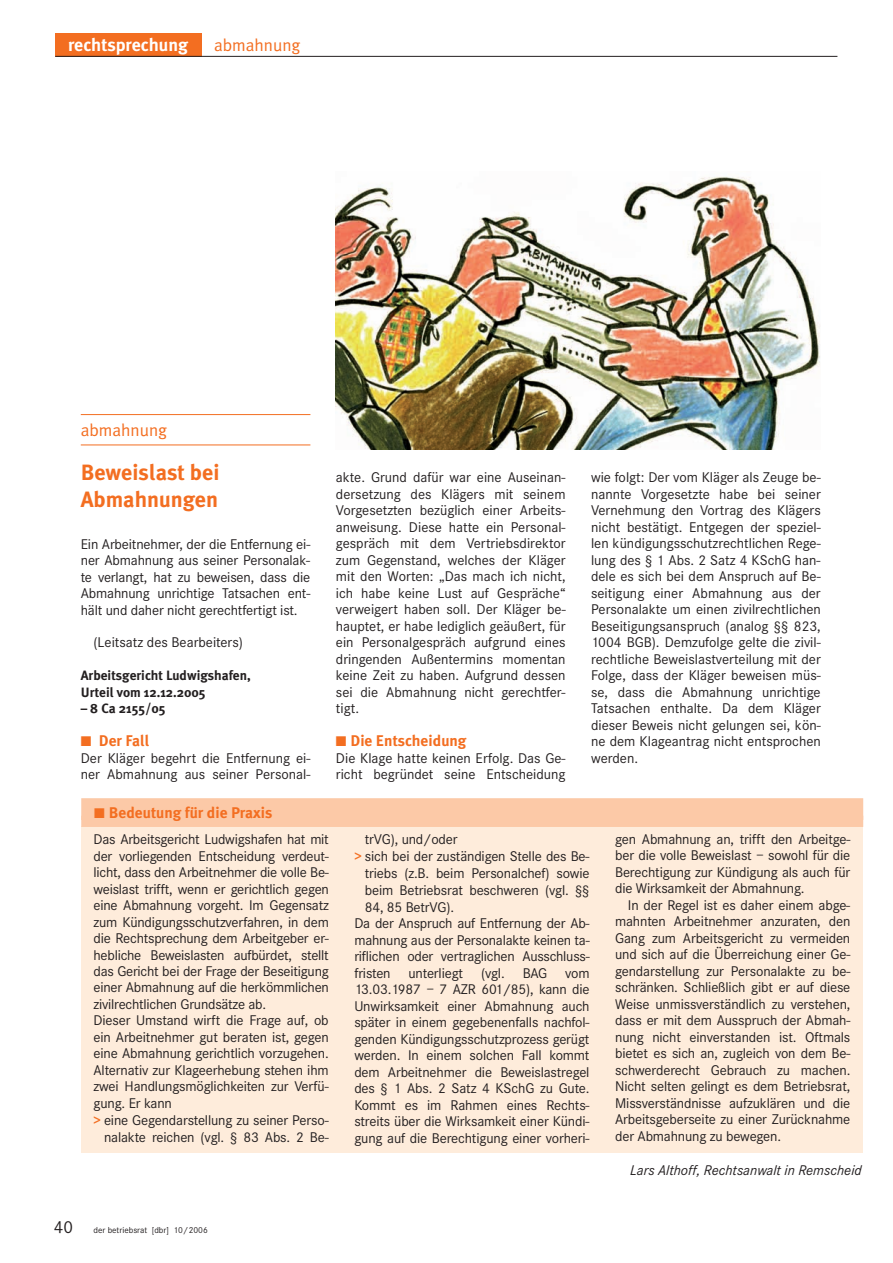
<style>
.page{position:relative;width:893px;height:1263px;background:#fff}
.page>*{position:absolute;margin:0;border:0;box-sizing:border-box;transform-origin:0 0}
.t1{font:700 22.2px/27px "Meta Plus";color:#f36e21}
.t2{font:700 18px "Meta Plus";color:#fff}
.t3{font:17.25px "Meta Plus Normal";color:#f36e21}
.t4{font:700 15.45px "Meta Plus";color:#f36e21}
.t5{font:14.7px/16.5px "Corporate S";letter-spacing:-.01em;color:#231f20;text-align:justify}
.t6{font:italic 14.7px "Corporate S";color:#231f20}
.t7{font:700 13.5px/16.5px "Meta Plus";color:#231f20}
.t8{font:9px "Corporate S";color:#231f20}
.s1{font-weight:600;color:#f36e21}
.s2{font-size:18px}
</style>
<div class="page">
<hr style="left:81px;top:414px;width:229px;height:1px;background:#f36e21">
<hr style="left:81px;top:445px;width:229px;height:1px;background:#f36e21">
<div style="left:55px;top:33px;width:146px;height:23px;background:#f36e21"></div>
<hr style="left:55px;top:56px;width:782px;height:1px;background:#231f20">
<div style="left:81px;top:827px;width:782px;height:326px;background:#feecdb"></div>
<div style="left:81px;top:798px;width:782px;height:22px;background:#fcc9a7"></div>
<div style="left:81px;top:816px;width:782px;height:11px;background:#fcc9a7"></div>
<img style="left:336px;top:176px;width:484px;height:274px">
<p class="t2" style="left:68px;top:34px;width:122px">rechtsprechung</p>
<p class="t3" style="left:214px;top:35px;width:88px">abmahnung</p>
<p class="t3" style="left:81px;top:420px;width:88px">abmahnung</p>
<h1 class="t1" style="left:81px;top:459px;width:140px">Beweislast bei<br>Abmahnungen</h1>
<p class="t5" style="left:81px;top:535px;width:231px">Ein Arbeitnehmer, der die Entfernung ei&shy;ner Abmahnung aus seiner Personalak&shy;te verlangt, hat zu beweisen, dass die Abmahnung unrichtige Tatsachen ent&shy;hält und daher nicht gerechtfertigt ist.</p>
<p class="t5" style="left:94px;top:634px;width:151px">(Leitsatz des Bearbeiters)</p>
<p class="t7" style="left:81px;top:667px;width:171px">Arbeitsgericht Ludwigshafen,<br>Urteil vom 12.12.2005</p>
<p class="t7" style="left:81px;top:700px;width:86px">– 8 Ca 2155/05</p>
<p class="t4" style="left:81px;top:732px;width:70px">■ Der Fall</p>
<p class="t5" style="left:81px;top:749px;width:231px">Der Kläger begehrt die Entfernung ei&shy;ner Abmahnung aus seiner Personal-</p>
<p class="t5" style="left:336px;top:469px;width:231px">akte. Grund dafür war eine Auseinan&shy;dersetzung des Klägers mit seinem Vorgesetzten bezüglich einer Arbeits&shy;anweisung. Diese hatte ein Personal&shy;gespräch mit dem Vertriebsdirektor zum Gegenstand, welches der Kläger mit den Worten: „Das mach ich nicht, ich habe keine Lust auf Gespräche“ verweigert haben soll. Der Kläger be&shy;hauptet, er habe lediglich geäußert, für ein Personalgespräch aufgrund eines dringenden Außentermins momentan keine Zeit zu haben. Aufgrund dessen sei die Abmahnung nicht gerechtfer&shy;tigt.</p>
<p class="t4" style="left:336px;top:732px;width:132px">■ Die Entscheidung</p>
<p class="t5" style="left:336px;top:749px;width:231px">Die Klage hatte keinen Erfolg. Das Ge&shy;richt begründet seine Entscheidung</p>
<p class="t5" style="left:591px;top:469px;width:231px">wie folgt: Der vom Kläger als Zeuge be&shy;nannte Vorgesetzte habe bei seiner Vernehmung den Vortrag des Klägers nicht bestätigt. Entgegen der speziel&shy;len kündigungsschutzrechtlichen Rege&shy;lung des § 1 Abs. 2 Satz 4 KSchG han&shy;dele es sich bei dem Anspruch auf Be&shy;seitigung einer Abmahnung aus der Personalakte um einen zivilrechtlichen Beseitigungsanspruch (analog §§ 823, 1004 BGB). Demzufolge gelte die zivil&shy;rechtliche Beweislastverteilung mit der Folge, dass der Kläger beweisen müs&shy;se, dass die Abmahnung unrichtige Tatsachen enthalte. Da dem Kläger dieser Beweis nicht gelungen sei, kön&shy;ne dem Klageantrag nicht entsprochen werden.</p>
<p class="t4" style="left:94px;top:803px;width:180px">■ Bedeutung für die Praxis</p>
<p class="t5" style="left:94px;top:831px;width:237px">Das Arbeitsgericht Ludwigshafen hat mit</p>
<p class="t5" style="left:94px;top:847px;width:237px">der vorliegenden Entscheidung verdeut-</p>
<p class="t5" style="left:94px;top:864px;width:237px">licht, dass den Arbeitnehmer die volle Be-</p>
<p class="t5" style="left:94px;top:880px;width:237px">weislast trifft, wenn er gerichtlich gegen</p>
<p class="t5" style="left:94px;top:897px;width:237px">eine Abmahnung vorgeht. Im Gegensatz</p>
<p class="t5" style="left:94px;top:913px;width:237px">zum Kündigungsschutzverfahren, in dem</p>
<p class="t5" style="left:94px;top:930px;width:237px">die Rechtsprechung dem Arbeitgeber er-</p>
<p class="t5" style="left:94px;top:946px;width:237px">hebliche Beweislasten aufbürdet, stellt</p>
<p class="t5" style="left:94px;top:963px;width:237px">das Gericht bei der Frage der Beseitigung</p>
<p class="t5" style="left:94px;top:979px;width:237px">einer Abmahnung auf die herkömmlichen</p>
<p class="t5" style="left:94px;top:996px;width:174px">zivilrechtlichen Grundsätze ab.</p>
<p class="t5" style="left:94px;top:1012px;width:237px">Dieser Umstand wirft die Frage auf, ob</p>
<p class="t5" style="left:94px;top:1029px;width:237px">ein Arbeitnehmer gut beraten ist, gegen</p>
<p class="t5" style="left:94px;top:1045px;width:237px">eine Abmahnung gerichtlich vorzugehen.</p>
<p class="t5" style="left:94px;top:1062px;width:237px">Alternativ zur Klageerhebung stehen ihm</p>
<p class="t5" style="left:94px;top:1078px;width:237px">zwei Handlungsmöglichkeiten zur Verfü-</p>
<p class="t5" style="left:94px;top:1095px;width:80px">gung. Er kann</p>
<p class="t5" style="left:94px;top:1111px;width:237px"><span class="s1">&gt;</span> eine Gegendarstellung zu seiner Perso-</p>
<p class="t5" style="left:104px;top:1128px;width:226px">nalakte reichen (vgl. § 83 Abs. 2 Be-</p>
<p class="t5" style="left:365px;top:831px;width:94px">trVG), und/oder</p>
<p class="t5" style="left:354px;top:847px;width:237px"><span class="s1">&gt;</span> sich bei der zuständigen Stelle des Be-</p>
<p class="t5" style="left:365px;top:864px;width:226px">triebs (z.B. beim Personalchef) sowie</p>
<p class="t5" style="left:365px;top:881px;width:226px">beim Betriebsrat beschweren (vgl. §§</p>
<p class="t5" style="left:365px;top:898px;width:91px">84, 85 BetrVG).</p>
<p class="t5" style="left:354px;top:915px;width:237px">Da der Anspruch auf Entfernung der Ab-</p>
<p class="t5" style="left:354px;top:931px;width:237px">mahnung aus der Personalakte keinen ta-</p>
<p class="t5" style="left:354px;top:948px;width:237px">riflichen oder vertraglichen Ausschluss-</p>
<p class="t5" style="left:354px;top:964px;width:237px">fristen unterliegt (vgl. BAG vom</p>
<p class="t5" style="left:354px;top:981px;width:237px">13.03.1987 – 7 AZR 601/85), kann die</p>
<p class="t5" style="left:354px;top:997px;width:237px">Unwirksamkeit einer Abmahnung auch</p>
<p class="t5" style="left:354px;top:1014px;width:237px">später in einem gegebenenfalls nachfol-</p>
<p class="t5" style="left:354px;top:1030px;width:237px">genden Kündigungsschutzprozess gerügt</p>
<p class="t5" style="left:354px;top:1047px;width:237px">werden. In einem solchen Fall kommt</p>
<p class="t5" style="left:354px;top:1063px;width:237px">dem Arbeitnehmer die Beweislastregel</p>
<p class="t5" style="left:354px;top:1080px;width:237px">des § 1 Abs. 2 Satz 4 KSchG zu Gute.</p>
<p class="t5" style="left:354px;top:1096px;width:237px">Kommt es im Rahmen eines Rechts-</p>
<p class="t5" style="left:354px;top:1113px;width:237px">streits über die Wirksamkeit einer Kündi-</p>
<p class="t5" style="left:354px;top:1129px;width:237px">gung auf die Berechtigung einer vorheri-</p>
<p class="t8" style="left:54px;top:1224px;width:155px"><span class="s2">40</span> der betriebsrat [dbr] 10/2006</p>
<p class="t5" style="left:615px;top:831px;width:237px">gen Abmahnung an, trifft den Arbeitge&shy;ber die volle Beweislast – sowohl für die Berechtigung zur Kündigung als auch für die Wirksamkeit der Abmahnung.</p>
<p class="t5" style="left:615px;top:897px;width:237px;text-indent:13px">In der Regel ist es daher einem abge&shy;mahnten Arbeitnehmer anzuraten, den Gang zum Arbeitsgericht zu vermeiden und sich auf die Überreichung einer Ge&shy;gendarstellung zur Personalakte zu be&shy;schränken. Schließlich gibt er auf diese Weise unmissverständlich zu verstehen, dass er mit dem Ausspruch der Abmah&shy;nung nicht einverstanden ist. Oftmals bietet es sich an, zugleich von dem Be&shy;schwerderecht Gebrauch zu machen.<br>Nicht selten gelingt es dem Betriebsrat, Missverständnisse aufzuklären und die Arbeitsgeberseite zu einer Zurücknahme der Abmahnung zu bewegen.</p>
<p class="t6" style="left:630px;top:1162px;width:233px">Lars Althoff, Rechtsanwalt in Remscheid</p>
</div>
